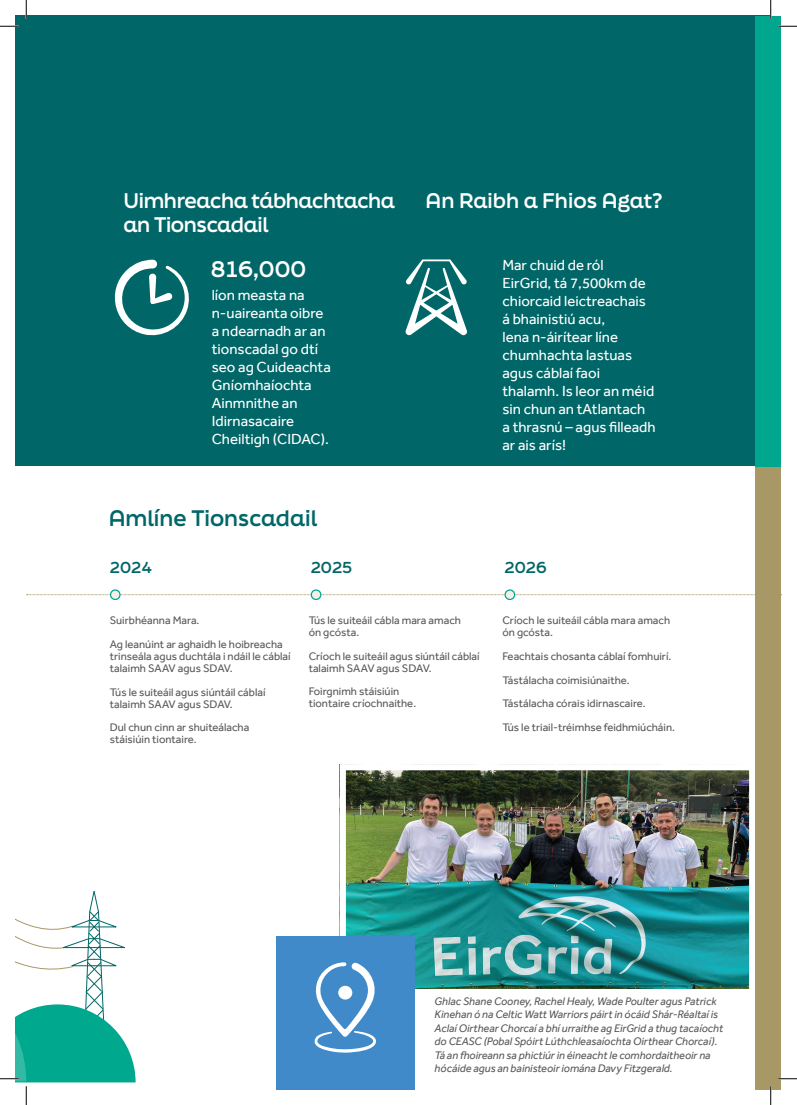
<style>
.page{position:relative;width:797px;height:1105px;background:#fff}
.page>*{position:absolute;margin:0;border:0;box-sizing:border-box;transform-origin:0 0}
.t1{font:700 21.25px "Final Six";color:#006667}
.t2{font:700 21.25px "Final Six";color:#fff}
.t3{font:700 20px/24px "Final Six";letter-spacing:-.02em;color:#fff}
.t4{font:700 20px "Final Six";color:#fff}
.P_-_White{font:15px/18px "Effra";color:#fff}
.t5{font:700 15px "Final Six";color:#006667}
.t6{font:11.25px/11.9px "Effra";color:#58595b}
.t7{font:italic 11.25px/13.5px "Effra";color:#57585a}
</style>
<div class="page">
<img style="left:346px;top:771px;width:402px;height:218px">
<div style="left:339px;top:764px;width:416px;height:315px;border:6px solid #fff"></div>
<div style="left:16px;top:16px;width:754px;height:450px;background:#006667"></div>
<div style="left:755px;top:388px;width:26px;height:701px;background:#a89866"></div>
<div style="left:755px;top:16px;width:26px;height:451px;background:#00a78e"></div>
<div style="left:414px;top:989px;width:341px;height:100px;background:#fff"></div>
<svg style="left:114px;top:260px;width:75px;height:76px"></svg>
<svg style="left:405px;top:259px;width:62px;height:77px"></svg>
<svg style="left:27px;top:594px;width:755px;height:1px"></svg>
<svg style="left:110px;top:590px;width:10px;height:9px"></svg>
<div style="left:110px;top:589px;width:11px;height:11px;border:1px solid #00a78e;border-radius:50%"></div>
<svg style="left:505px;top:590px;width:9px;height:9px"></svg>
<div style="left:504px;top:589px;width:11px;height:11px;border:1px solid #00a78e;border-radius:50%"></div>
<div style="left:311px;top:590px;width:10px;height:9px;background:#f3f0ea;border-radius:50%"></div>
<div style="left:311px;top:589px;width:10px;height:11px;border:1px solid #00a78e;border-radius:50%"></div>
<div style="left:276px;top:936px;width:138px;height:153px;background:#408ac9"></div>
<svg style="left:314px;top:962px;width:62px;height:91px"></svg>
<div style="left:338px;top:986px;width:14px;height:13px;background:#fff;border-radius:50%"></div>
<svg style="left:0;top:25px;width:19px;height:2px"></svg>
<svg style="left:778px;top:25px;width:19px;height:2px"></svg>
<svg style="left:778px;top:1078px;width:19px;height:1px"></svg>
<svg style="left:25px;top:0;width:2px;height:19px"></svg>
<svg style="left:0;top:891px;width:136px;height:214px"></svg>
<svg style="left:770px;top:0;width:1px;height:19px"></svg>
<svg style="left:770px;top:1086px;width:1px;height:19px"></svg>
<h2 class="t3" style="left:124px;top:188px;width:273px">Uimhreacha tábhachtacha an Tionscadail</h2>
<h2 class="t4" style="left:425px;top:186px;width:238px">An Raibh a Fhios Agat?</h2>
<h2 class="t2" style="left:211px;top:253px;width:97px">816,000</h2>
<p class="P_-_White" style="left:212px;top:285px;width:121px">líon measta na n-uaireanta oibre a ndearnadh ar an tionscadal go dtí seo ag Cuideachta<br>Gníomhaíochta<br>Ainmnithe an<br>Idirnasacaire<br>Cheiltigh (CIDAC).</p>
<p class="P_-_White" style="left:502px;top:255px;width:155px">Mar chuid de ról<br>EirGrid, tá 7,500km de chiorcaid leictreachais á bhainistiú acu,<br>lena n-áirítear líne chumhachta lastuas agus cáblaí faoi thalamh. Is leor an méid sin chun an tAtlantach a thrasnú – agus filleadh ar ais arís!</p>
<h2 class="t1" style="left:109px;top:503px;width:210px">Amlíne Tionscadail</h2>
<h3 class="t5" style="left:110px;top:556px;width:44px">2024</h3>
<h3 class="t5" style="left:311px;top:556px;width:43px">2025</h3>
<h3 class="t5" style="left:504px;top:556px;width:44px">2026</h3>
<p class="t6" style="left:110px;top:615px;width:91px">Suirbhéanna Mara.</p>
<p class="t6" style="left:110px;top:638px;width:182px">Ag leanúint ar aghaidh le hoibreacha trinseála agus duchtála i ndáil le cáblaí talaimh SAAV agus SDAV.</p>
<p class="t6" style="left:110px;top:686px;width:157px">Tús le suiteáil agus siúntáil cáblaí talaimh SAAV agus SDAV.</p>
<p class="t6" style="left:110px;top:721px;width:141px">Dul chun cinn ar shuiteálacha stáisiúin tiontaire.</p>
<p class="t6" style="left:309px;top:614px;width:154px">Tús le suiteáil cábla mara amach ón gcósta.</p>
<p class="t6" style="left:309px;top:650px;width:172px">Críoch le suiteáil agus siúntáil cáblaí talaimh SAAV agus SDAV.</p>
<p class="t6" style="left:309px;top:685px;width:109px">Foirgnimh stáisiúin tiontaire críochnaithe.</p>
<p class="t6" style="left:502px;top:614px;width:169px">Críoch le suiteáil cábla mara amach ón gcósta.</p>
<p class="t6" style="left:502px;top:650px;width:170px">Feachtais chosanta cáblaí fomhuirí.</p>
<p class="t6" style="left:502px;top:674px;width:129px">Tástálacha coimisiúnaithe.</p>
<p class="t6" style="left:502px;top:697px;width:145px">Tástálacha córais idirnascaire.</p>
<p class="t6" style="left:502px;top:721px;width:174px">Tús le triail-tréimhse feidhmiúcháin.</p>
<p class="t7" style="left:434px;top:994px;width:290px">Ghlac Shane Cooney, Rachel Healy, Wade Poulter agus Patrick Kinehan ó na Celtic Watt Warriors páirt in ócáid Shár-Réaltaí is Aclaí Oirthear Chorcaí a bhí urraithe ag EirGrid a thug tacaíocht do CEASC (Pobal Spóirt Lúthchleasaíochta Oirthear Chorcaí).<br>Tá an fhoireann sa phictiúr in éineacht le comhordaitheoir na hócáide agus an bainisteoir iomána Davy Fitzgerald.</p>
</div>
